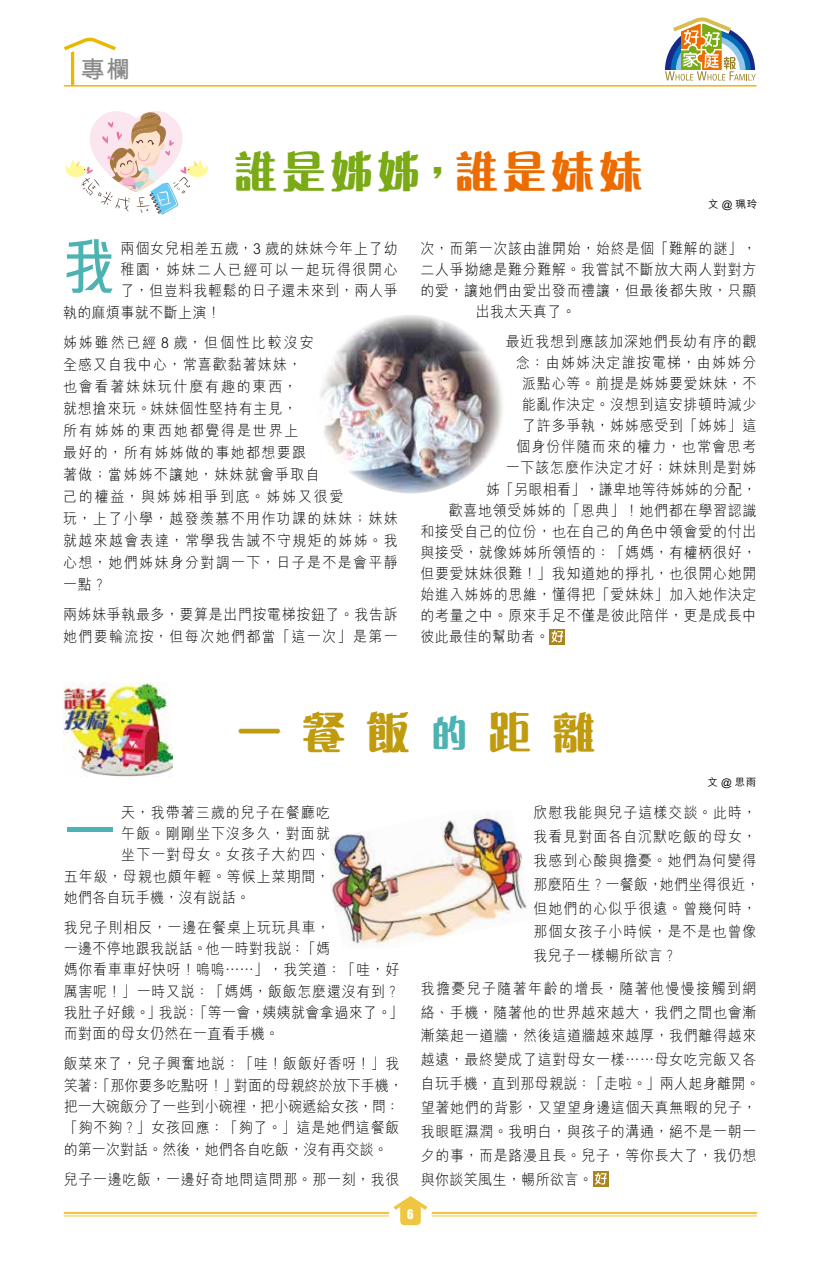
<style>
.page{position:relative;width:821px;height:1263px;background:#fff}
.page>*{position:absolute;margin:0;border:0;box-sizing:border-box;transform-origin:0 0}
.t1{font:500 61.8px "M Elle HK";color:#4db2b2;scale:.85 1}
.t2{font:700 45px "M Ngai HK";letter-spacing:.07em;color:#ed6c00}
.t3{font:700 45px "M Ngai HK";color:#c09b0f}
.t4{font:700 24px "M Hei HK";color:#898989}
.t5{font:300 15px/23.9px "M Hei HK";letter-spacing:.055em;color:#000;scale:.93 1}
.t6{font:300 15px/21.9px "M Hei HK";letter-spacing:.1em;color:#000;scale:.93 1}
.t7{font:300 15px/21.3px "M Hei HK";letter-spacing:.03em;color:#000;scale:.93 1}
.t8{font:300 15px/21.3px "M Hei HK";letter-spacing:.01em;color:#000;scale:.93 1}
.t9{font:300 15px/23.9px "M Hei HK";letter-spacing:.075em;color:#000;scale:.93 1}
.t10{font:300 15px "M Hei HK";letter-spacing:.08em;color:#000;scale:.93 1}
.t11{font:300 15px "M Hei HK";letter-spacing:.115em;color:#000;scale:.93 1}
.t12{font:300 15px "M Hei HK";letter-spacing:.09em;color:#000;scale:.93 1}
.t13{font:300 15px "M Hei HK";letter-spacing:.085em;color:#000;scale:.93 1}
.t14{font:12px "Impact";color:#fff}
.t15{font:500 10.5px "M Hei HK";color:#000}
.s1{color:#7baa17}
.s2{font-size:38.25px;color:#4db2b2}
</style>
<div class="page">
<svg style="left:593px;top:1171px;width:15px;height:15px"></svg>
<svg style="left:595px;top:1173px;width:11px;height:12px"></svg>
<img style="left:330px;top:813px;width:197px;height:134px">
<svg style="left:65px;top:111px;width:143px;height:104px"></svg>
<svg style="left:550px;top:629px;width:15px;height:15px"></svg>
<svg style="left:551px;top:631px;width:12px;height:11px"></svg>
<img style="left:64px;top:682px;width:109px;height:94px">
<img style="left:320px;top:315px;width:183px;height:178px">
<hr style="left:64px;top:1212px;width:325px;height:2px;background:#eec641">
<hr style="left:64px;top:1215px;width:325px;height:1px;background:#eec641">
<hr style="left:432px;top:1212px;width:325px;height:2px;background:#eec641">
<hr style="left:432px;top:1215px;width:325px;height:1px;background:#eec641">
<svg style="left:393px;top:1196px;width:34px;height:29px"></svg>
<svg style="left:665px;top:17px;width:91px;height:64px"></svg>
<hr style="left:64px;top:85px;width:692px;height:2px;background:#e9b800">
<svg style="left:64px;top:37px;width:52px;height:48px"></svg>
<h3 class="t4" style="left:81px;top:52px;width:51px">專欄</h3>
<h2 class="t2" style="left:233px;top:141px;width:508px"><span class="s1">誰是姊姊，</span>誰是妹妹妺妺</h2>
<p class="t15" style="left:708px;top:196px;width:50px">文@珮玲</p>
<h1 class="t1" style="left:63px;top:223px;width:63px">我</h1>
<p class="t5" style="left:121px;top:236px;width:299px">兩個女兒相差五歲，3 歲的妹妹今年上了幼</p>
<p class="t11" style="left:121px;top:259px;width:299px">稚園，姊妹二人已經可以一起玩得很開心</p>
<p class="t5" style="left:121px;top:278px;width:299px">了，但豈料我輕鬆的日子還未來到，兩人爭</p>
<p class="t7" style="left:63px;top:301px;width:171px">執的麻煩事就不斷上演！</p>
<p class="t6" style="left:63px;top:331px;width:361px">姊姊雖然已經 8 歲，但個性比較沒安<br>全感又自我中心，常喜歡黏著妺妹，<br>也會看著妹妹玩什麼有趣的東西，<br>就想搶來玩。妹妹個性堅持有主見，<br>所有姊姊的東西她都覺得是世界上<br>最好的，所有姊姊做的事她都想要跟<br>著做；當姊姊不讓她，妹妹就會爭取自<br>己的權益，與姊姊相爭到底。姊姊又很愛<br>玩，上了小學，越發羨慕不用作功課的妹妹；妹妹就越來越會表達，常學我告誡不守規矩的姊姊。我心想，她們姊妹身分對調一下，日子是不是會平靜一點？</p>
<p class="t5" style="left:63px;top:603px;width:361px;line-height:21.9px">兩姊妹爭執最多，要算是出門按電梯按鈕了。我告訴她們要輪流按，但每次她們都當「這一次」是第一</p>
<p class="t5" style="left:420px;top:236px;width:363px">次，而第一次該由誰開始，始終是個「難解的謎」，</p>
<p class="t5" style="left:420px;top:257px;width:363px">二人爭拗總是難分難解。我嘗試不斷放大兩人對對方</p>
<p class="t5" style="left:420px;top:278px;width:363px">的愛，讓她們由愛出發而禮讓，但最後都失敗，只顯</p>
<p class="t5" style="left:476px;top:299px;width:109px">出我太天真了。</p>
<p class="t5" style="left:506px;top:329px;width:271px">最近我想到應該加深她們長幼有序的觀</p>
<p class="t12" style="left:516px;top:352px;width:260px">念：由姊姊決定誰按電梯，由姊姊分</p>
<p class="t5" style="left:522px;top:371px;width:253px">派點心等。前提是姊姊要愛妹妹，不</p>
<p class="t5" style="left:522px;top:392px;width:253px">能亂作決定。沒想到這安排頓時減少</p>
<p class="t5" style="left:522px;top:413px;width:253px">了許多爭執，姊姊感受到「姊姊」這</p>
<p class="t13" style="left:516px;top:436px;width:260px">個身份伴隨而來的權力，也常會思考</p>
<p class="t5" style="left:506px;top:455px;width:271px">一下該怎麼作決定才好；妹妹則是對姊</p>
<p class="t7" style="left:486px;top:478px;width:292px">姊「另眼相看」，謙卑地等待姊姊的分配，</p>
<p class="t5" style="left:449px;top:498px;width:332px">歡喜地領受姊姊的「恩典」！她們都在學習認識</p>
<p class="t5" style="left:420px;top:519px;width:363px">和接受自己的位份，也在自己的角色中領會愛的付出</p>
<p class="t5" style="left:420px;top:540px;width:363px">與接受，就像姊姊所領悟的：「媽媽，有權柄很好，</p>
<p class="t5" style="left:420px;top:561px;width:363px">但要愛妺妹很難！」我知道她的掙扎，也很開心她開</p>
<p class="t5" style="left:420px;top:582px;width:363px">始進入姊姊的思維，懂得把「愛妹妹」加入她作決定</p>
<p class="t5" style="left:420px;top:603px;width:363px">的考量之中。原來手足不僅是彼此陪伴，更是成長中</p>
<p class="t7" style="left:420px;top:626px;width:140px">彼此最佳的幫助者。</p>
<h2 class="t3" style="left:237px;top:702px;width:361px">一 餐 飯 <span class="s2">的</span> 距 離</h2>
<p class="t15" style="left:707px;top:774px;width:50px">文@思雨</p>
<p class="t9" style="left:121px;top:800px;width:226px">天，我帶著三歲的兒子在餐廳吃</p>
<p class="t10" style="left:121px;top:823px;width:226px">午飯。剛剛坐下沒多久，對面就</p>
<p class="t10" style="left:121px;top:844px;width:226px">坐下一對母女。女孩子大約四、</p>
<p class="t5" style="left:64px;top:863px;width:288px">五年級，母親也頗年輕。等候上菜期間，</p>
<p class="t7" style="left:64px;top:886px;width:202px">她們各自玩手機，沒有說話。</p>
<p class="t7" style="left:64px;top:916px;width:366px">我兒子則相反，一邊在餐桌上玩玩具車，<br>一邊不停地跟我說話。他一時對我說：「媽<br>媽你看車車好快呀！嗚嗚……」，我笑道：「哇，好厲害呢！」一時又說：「媽媽，飯飯怎麼還沒有到？我肚子好餓。」我說：「等一會，姨姨就會拿過來了。」而對面的母女仍然在一直看手機。</p>
<p class="t8" style="left:64px;top:1052px;width:366px">飯菜來了，兒子興奮地說：「哇！飯飯好香呀！」我笑著：「那你要多吃點呀！」對面的母親終於放下手機，把一大碗飯分了一些到小碗裡，把小碗遞給女孩，問：「夠不夠？」女孩回應：「夠了。」這是她們這餐飯的第一次對話。然後，她們各自吃飯，沒有再交談。</p>
<p class="t5" style="left:64px;top:1166px;width:362px">兒子一邊吃飯，一邊好奇地問這問那。那一刻，我很</p>
<h1 class="t1" style="left:64px;top:788px;width:63px">一</h1>
<p class="t9" style="left:533px;top:800px;width:245px">欣慰我能與兒子這樣交談。此時，我看見對面各自沉默吃飯的母女，我感到心酸與擔憂。她們為何變得那麼陌生？一餐飯，她們坐得很近，但她們的心似乎很遠。曾幾何時，那個女孩子小時候，是不是也曾像我兒子一樣暢所欲言？</p>
<p class="t5" style="left:421px;top:976px;width:366px">我擔憂兒子隨著年齡的增長，隨著他慢慢接觸到網絡、手機，隨著他的世界越來越大，我們之間也會漸漸築起一道牆，然後這道牆越來越厚，我們離得越來越遠，最終變成了這對母女一樣……母女吃完飯又各自玩手機，直到那母親說：「走啦。」兩人起身離開。望著她們的背影，又望望身邊這個天真無暇的兒子，我眼眶濕潤。我明白，與孩子的溝通，絕不是一朝一夕的事，而是路漫且長。兒子，等你長大了，我仍想與你談笑風生，暢所欲言。</p>
<p class="t14" style="left:407px;top:1205px;width:8px">6</p>
</div>
